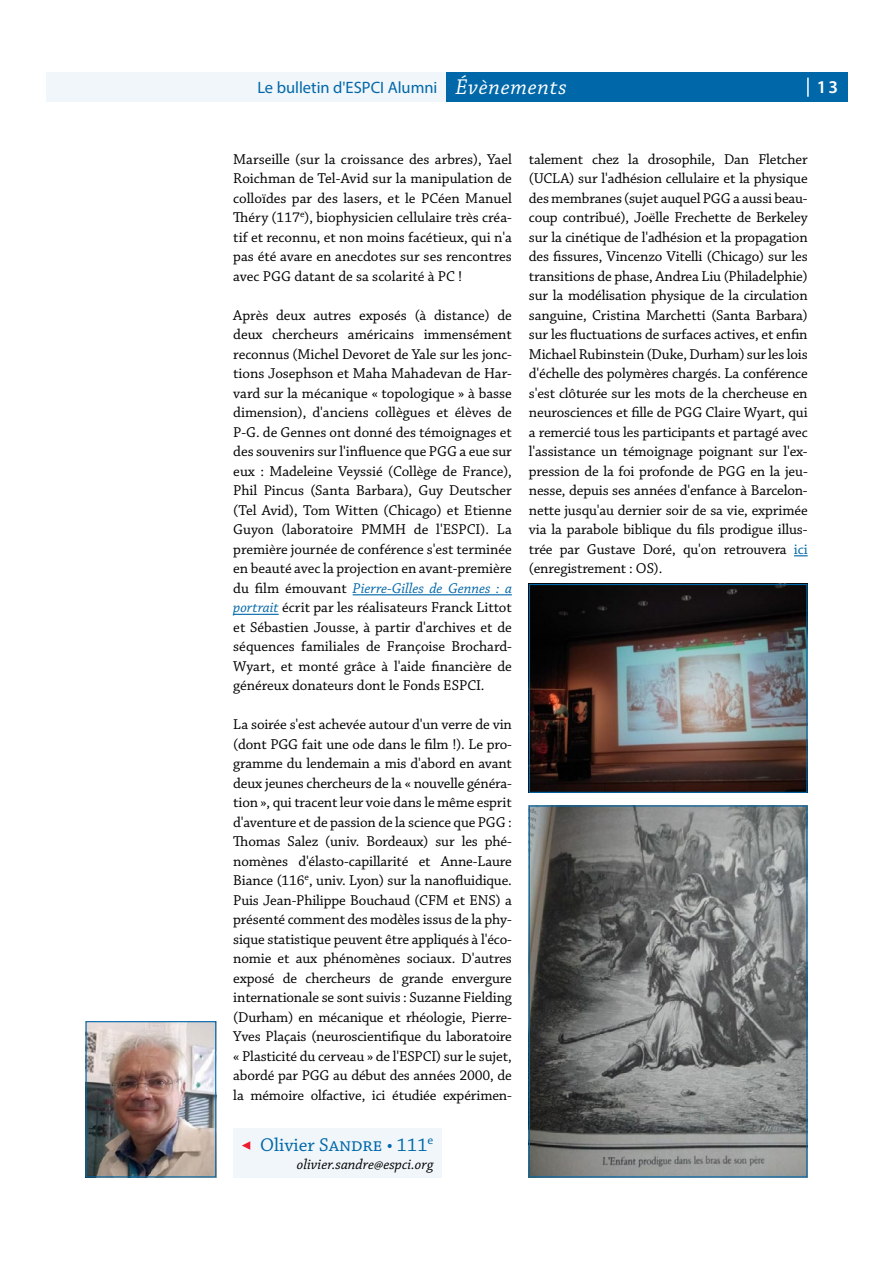
<style>
.page{position:relative;width:893px;height:1263px;background:#fff}
.page>*{position:absolute;margin:0;border:0;box-sizing:border-box;transform-origin:0 0}
.t1{font:19.5px "Chaparral Pro";color:#0067a8}
.t2{font:600 18px "Myriad Pro";color:#fff}
.t3{font:16.5px "Myriad Pro";color:#0067a8}
.t4{font:15px/19.5px "Chaparral Pro";letter-spacing:-.005em;color:#000;text-align:justify}
.t5{font:italic 15px "Chaparral Pro";color:#000}
.s1{font-family:"Chaparral Pro";font-style:italic;font-size:22.5px;color:#fff}
.s2{font-style:italic;color:#0067a8}
.s3{color:#0067a8}
</style>
<div class="page">
<hr style="left:353px;top:594px;width:159px;height:1px;background:#0067a8">
<hr style="left:233px;top:614px;width:46px;height:1px;background:#0067a8">
<svg style="left:794px;top:555px;width:14px;height:1px"></svg>
<img style="left:88px;top:1023px;width:126px;height:152px">
<div style="left:86px;top:1021px;width:130px;height:156px;border:1px solid #0067a8"></div>
<div style="left:233px;top:1128px;width:209px;height:49px;background:#f0f6fa"></div>
<svg style="left:242px;top:1141px;width:8px;height:9px"></svg>
<img style="left:531px;top:807px;width:274px;height:368px">
<div style="left:529px;top:805px;width:278px;height:372px;border:1px solid #0067a8"></div>
<img style="left:531px;top:586px;width:274px;height:205px">
<div style="left:529px;top:584px;width:278px;height:209px;border:1px solid #0067a8"></div>
<div style="left:46px;top:72px;width:400px;height:30px;background:#f0f6fa"></div>
<div style="left:446px;top:72px;width:401px;height:30px;background:#0067a8"></div>
<svg style="left:807px;top:78px;width:2px;height:19px"></svg>
<p class="t3" style="left:257px;top:77px;width:311px">Le bulletin d'ESPCI Alumni <span class="s1">Évènements</span></p>
<p class="t2" style="left:817px;top:76px;width:23px">13</p>
<p class="t4" style="left:233px;top:150px;width:280px">Marseille (sur la croissance des arbres), Yael Roichman de Tel-Avid sur la manipulation de colloïdes par des lasers, et le PCéen Manuel Théry (117<sup>e</sup>), biophysicien cellulaire très créa&shy;tif et reconnu, et non moins facétieux, qui n'a pas été avare en anecdotes sur ses rencontres avec PGG datant de sa scolarité à PC !</p>
<p class="t4" style="left:233px;top:306px;width:280px">Après deux autres exposés (à distance) de deux chercheurs américains immensément reconnus (Michel Devoret de Yale sur les jonc&shy;tions Josephson et Maha Mahadevan de Har&shy;vard sur la mécanique « topologique » à basse dimension), d'anciens collègues et élèves de P-G. de Gennes ont donné des témoignages et des souvenirs sur l'influence que PGG a eue sur eux : Madeleine Veyssié (Collège de France), Phil Pincus (Santa Barbara), Guy Deutscher (Tel Avid), Tom Witten (Chicago) et Etienne Guyon (laboratoire PMMH de l'ESPCI). La première journée de conférence s'est terminée en beauté avec la projection en avant-première du film émouvant <span class="s2">Pierre-Gilles de Gennes : a portrait</span> écrit par les réalisateurs Franck Littot et Sébastien Jousse, à partir d'archives et de séquences familiales de Françoise Brochard-Wyart, et monté grâce à l'aide financière de généreux donateurs dont le Fonds ESPCI.</p>
<p class="t4" style="left:233px;top:715px;width:280px">La soirée s'est achevée autour d'un verre de vin (dont PGG fait une ode dans le film !). Le pro&shy;gramme du lendemain a mis d'abord en avant deux jeunes chercheurs de la « nouvelle généra&shy;tion », qui tracent leur voie dans le même esprit d'aventure et de passion de la science que PGG :<br>Thomas Salez (univ. Bordeaux) sur les phé&shy;nomènes d'élasto-capillarité et Anne-Laure Biance (116<sup>e</sup>, univ. Lyon) sur la nanofluidique.<br>Puis Jean-Philippe Bouchaud (CFM et ENS) a présenté comment des modèles issus de la phy&shy;sique statistique peuvent être appliqués à l'éco&shy;nomie et aux phénomènes sociaux. D'autres exposé de chercheurs de grande envergure internationale se sont suivis : Suzanne Fielding (Durham) en mécanique et rhéologie, Pierre-Yves Plaçais (neuroscientifique du laboratoire « Plasticité du cerveau » de l'ESPCI) sur le sujet, abordé par PGG au début des années 2000, de la mémoire olfactive, ici étudiée expérimen-</p>
<h1 class="t1" style="left:260px;top:1134px;width:175px">Olivier Sandre • 111<sup>e</sup></h1>
<p class="t5" style="left:297px;top:1156px;width:138px">olivier.sandre@espci.org</p>
<p class="t4" style="left:529px;top:150px;width:280px">talement chez la drosophile, Dan Fletcher (UCLA) sur l'adhésion cellulaire et la physique des membranes (sujet auquel PGG a aussi beau&shy;coup contribué), Joëlle Frechette de Berkeley sur la cinétique de l'adhésion et la propagation des fissures, Vincenzo Vitelli (Chicago) sur les transitions de phase, Andrea Liu (Philadelphie) sur la modélisation physique de la circulation sanguine, Cristina Marchetti (Santa Barbara) sur les fluctuations de surfaces actives, et enfin Michael Rubinstein (Duke, Durham) sur les lois d'échelle des polymères chargés. La conférence s'est clôturée sur les mots de la chercheuse en neurosciences et fille de PGG Claire Wyart, qui a remercié tous les participants et partagé avec l'assistance un témoignage poignant sur l'ex&shy;pression de la foi profonde de PGG en la jeu&shy;nesse, depuis ses années d'enfance à Barcelon&shy;nette jusqu'au dernier soir de sa vie, exprimée via la parabole biblique du fils prodigue illus&shy;trée par Gustave Doré, qu'on retrouvera <span class="s3">ici </span>(enregistrement : OS).</p>
</div>
